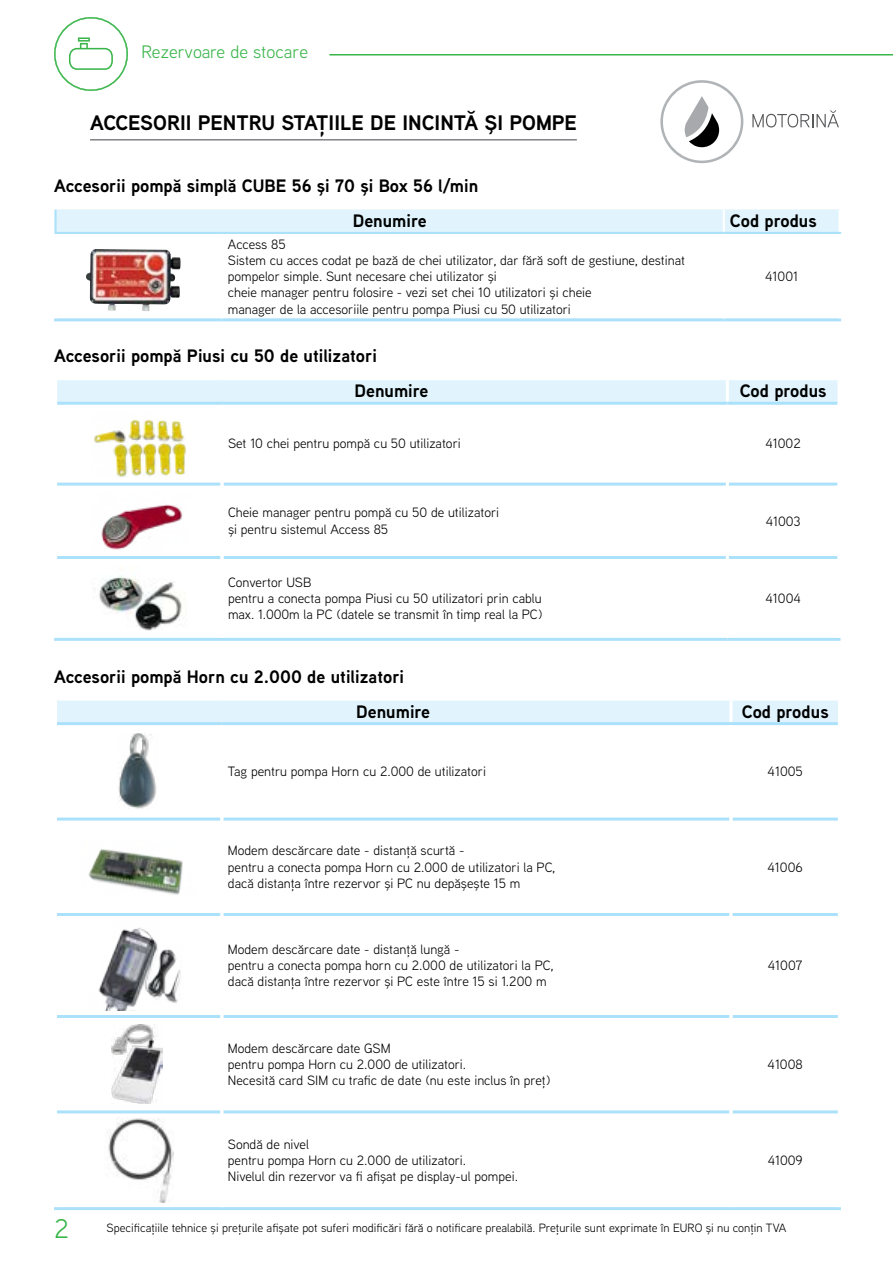
<style>
.page{position:relative;width:893px;height:1263px;background:#fff}
.page>*{position:absolute;margin:0;border:0;box-sizing:border-box;transform-origin:0 0}
.t1{font:27px "Aaux Next";color:#39b54a}
.t2{font:700 21px "Aaux Next";color:#000}
.t3{font:700 18px "Aaux Next";color:#000}
.t4{font:700 18px "Aaux Next";color:#000101}
.t5{font:18px "Aaux Next";color:#39b54a}
.t6{font:13.5px/16.2px "Aaux Next";color:#000}
.t7{font:12px "Aaux Next";color:#000}
</style>
<div class="page">
<svg style="left:54px;top:17px;width:74px;height:74px"></svg>
<hr style="left:329px;top:54px;width:564px;height:2px;background:#39b54a">
<hr style="left:90px;top:139px;width:487px;height:2px;background:#808285">
<svg style="left:752px;top:110px;width:87px;height:17px"></svg>
<svg style="left:660px;top:80px;width:83px;height:83px"></svg>
<svg style="left:57px;top:209px;width:782px;height:23px;background:#e1f4fc"></svg>
<hr style="left:723px;top:209px;width:2px;height:23px;background:#fff">
<hr style="left:54px;top:209px;width:3px;height:23px;background:#abe1fa">
<hr style="left:54px;top:232px;width:168px;height:2px;background:#abe1fa">
<hr style="left:222px;top:232px;width:502px;height:2px;background:#abe1fa">
<hr style="left:724px;top:232px;width:117px;height:2px;background:#abe1fa">
<hr style="left:54px;top:318px;width:168px;height:3px;background:#abe1fa">
<hr style="left:222px;top:318px;width:502px;height:3px;background:#abe1fa">
<hr style="left:724px;top:318px;width:117px;height:3px;background:#abe1fa">
<img style="left:86px;top:249px;width:95px;height:62px">
<div style="left:57px;top:380px;width:780px;height:22px;background:#e1f4fd"></div>
<svg style="left:57px;top:477px;width:780px;height:161px"></svg>
<hr style="left:726px;top:380px;width:3px;height:22px;background:#fff">
<hr style="left:57px;top:402px;width:165px;height:3px;background:#abe1fa">
<hr style="left:222px;top:402px;width:505px;height:3px;background:#abe1fa">
<hr style="left:727px;top:402px;width:110px;height:3px;background:#abe1fa">
<hr style="left:57px;top:483px;width:163px;height:3px;background:#abe1fa">
<hr style="left:223px;top:483px;width:503px;height:3px;background:#abe1fa">
<hr style="left:729px;top:483px;width:108px;height:3px;background:#abe1fa">
<hr style="left:57px;top:556px;width:163px;height:3px;background:#abe1fa">
<hr style="left:223px;top:556px;width:503px;height:3px;background:#abe1fa">
<hr style="left:729px;top:556px;width:108px;height:3px;background:#abe1fa">
<hr style="left:54px;top:638px;width:168px;height:3px;background:#abe1fa">
<hr style="left:222px;top:638px;width:505px;height:3px;background:#abe1fa">
<hr style="left:727px;top:638px;width:113px;height:3px;background:#abe1fa">
<hr style="left:220px;top:405px;width:3px;height:79px;background:#fff">
<hr style="left:726px;top:405px;width:3px;height:79px;background:#fff">
<hr style="left:220px;top:484px;width:3px;height:73px;background:#fff">
<hr style="left:726px;top:484px;width:3px;height:73px;background:#fff">
<hr style="left:220px;top:557px;width:3px;height:81px;background:#fff">
<hr style="left:726px;top:557px;width:3px;height:81px;background:#fff">
<img style="left:94px;top:419px;width:93px;height:58px">
<img style="left:91px;top:492px;width:100px;height:60px">
<img style="left:91px;top:566px;width:101px;height:64px">
<div style="left:57px;top:700px;width:781px;height:22px;background:#e1f4fd"></div>
<svg style="left:57px;top:725px;width:781px;height:478px"></svg>
<hr style="left:729px;top:700px;width:3px;height:22px;background:#fff">
<hr style="left:57px;top:722px;width:165px;height:3px;background:#abe1fa">
<hr style="left:222px;top:722px;width:509px;height:3px;background:#abe1fa">
<hr style="left:731px;top:722px;width:107px;height:3px;background:#abe1fa">
<hr style="left:57px;top:817px;width:163px;height:3px;background:#abe1fa">
<hr style="left:223px;top:817px;width:506px;height:3px;background:#abe1fa">
<hr style="left:732px;top:817px;width:106px;height:3px;background:#abe1fa">
<hr style="left:57px;top:913px;width:163px;height:3px;background:#abe1fa">
<hr style="left:223px;top:913px;width:506px;height:3px;background:#abe1fa">
<hr style="left:732px;top:913px;width:106px;height:3px;background:#abe1fa">
<hr style="left:57px;top:1015px;width:163px;height:3px;background:#abe1fa">
<hr style="left:223px;top:1015px;width:506px;height:3px;background:#abe1fa">
<hr style="left:732px;top:1015px;width:106px;height:3px;background:#abe1fa">
<hr style="left:57px;top:1110px;width:163px;height:3px;background:#abe1fa">
<hr style="left:223px;top:1110px;width:506px;height:3px;background:#abe1fa">
<hr style="left:732px;top:1110px;width:106px;height:3px;background:#abe1fa">
<hr style="left:54px;top:1207px;width:168px;height:3px;background:#abe1fa">
<hr style="left:222px;top:1207px;width:509px;height:3px;background:#abe1fa">
<hr style="left:731px;top:1207px;width:110px;height:3px;background:#abe1fa">
<hr style="left:220px;top:725px;width:3px;height:94px;background:#fff">
<hr style="left:729px;top:725px;width:3px;height:94px;background:#fff">
<hr style="left:220px;top:819px;width:3px;height:95px;background:#fff">
<hr style="left:729px;top:819px;width:3px;height:95px;background:#fff">
<hr style="left:220px;top:914px;width:3px;height:102px;background:#fff">
<hr style="left:729px;top:914px;width:3px;height:102px;background:#fff">
<hr style="left:220px;top:1016px;width:3px;height:96px;background:#fff">
<hr style="left:729px;top:1016px;width:3px;height:96px;background:#fff">
<hr style="left:220px;top:1112px;width:3px;height:95px;background:#fff">
<hr style="left:729px;top:1112px;width:3px;height:95px;background:#fff">
<img style="left:117px;top:733px;width:41px;height:76px">
<img style="left:82px;top:839px;width:114px;height:55px">
<img style="left:89px;top:920px;width:100px;height:90px">
<img style="left:111px;top:1025px;width:51px;height:78px">
<img style="left:104px;top:1118px;width:69px;height:84px">
<h3 class="t5" style="left:141px;top:40px;width:168px">Rezervoare de stocare</h3>
<h2 class="t2" style="left:90px;top:108px;width:488px">ACCESORII PENTRU STAŢIILE DE INCINTĂ ŞI POMPE</h2>
<h3 class="t3" style="left:54px;top:173px;width:426px">Accesorii pompă simplă CUBE 56 şi 70 şi Box 56 l/min</h3>
<h3 class="t4" style="left:353px;top:208px;width:75px">Denumire</h3>
<h3 class="t4" style="left:730px;top:208px;width:89px">Cod produs</h3>
<p class="t6" style="left:228px;top:235px;width:459px">Access 85<br>Sistem cu acces codat pe bază de chei utilizator, dar fără soft de gestiune, destinat pompelor simple. Sunt necesare chei utilizator şi<br>cheie manager pentru folosire - vezi set chei 10 utilizatori şi cheie<br>manager de la accesoriile pentru pompa Piusi cu 50 utilizatori</p>
<p class="t6" style="left:765px;top:268px;width:34px">41001</p>
<h3 class="t3" style="left:54px;top:343px;width:324px">Accesorii pompă Piusi cu 50 de utilizatori</h3>
<h3 class="t4" style="left:355px;top:378px;width:75px">Denumire</h3>
<h3 class="t4" style="left:740px;top:378px;width:89px">Cod produs</h3>
<p class="t6" style="left:228px;top:435px;width:234px">Set 10 chei pentru pompă cu 50 utilizatori</p>
<p class="t6" style="left:765px;top:435px;width:37px">41002</p>
<p class="t6" style="left:228px;top:504px;width:273px">Cheie manager pentru pompă cu 50 de utilizatori şi pentru sistemul Access 85</p>
<p class="t6" style="left:766px;top:512px;width:36px">41003</p>
<p class="t6" style="left:228px;top:574px;width:316px">Convertor USB<br>pentru a conecta pompa Piusi cu 50 utilizatori prin cablu max. 1.000m la PC (datele se transmit în timp real la PC)</p>
<h3 class="t3" style="left:54px;top:664px;width:352px">Accesorii pompă Horn cu 2.000 de utilizatori</h3>
<p class="t6" style="left:765px;top:590px;width:37px">41004</p>
<h3 class="t4" style="left:356px;top:699px;width:75px">Denumire</h3>
<h3 class="t4" style="left:742px;top:699px;width:89px">Cod produs</h3>
<p class="t6" style="left:228px;top:763px;width:260px">Tag pentru pompa Horn cu 2.000 de utilizatori</p>
<p class="t6" style="left:768px;top:763px;width:37px">41005</p>
<p class="t6" style="left:228px;top:842px;width:329px">Modem descărcare date - distanţă scurtă -<br>pentru a conecta pompa Horn cu 2.000 de utilizatori la PC, dacă distanţa între rezervor şi PC nu depăşeşte 15 m</p>
<p class="t6" style="left:228px;top:941px;width:327px">Modem descărcare date - distanţă lungă -<br>pentru a conecta pompa horn cu 2.000 de utilizatori la PC, dacă distanţa între rezervor şi PC este între 15 si 1.200 m</p>
<p class="t6" style="left:228px;top:1039px;width:324px">Modem descărcare date GSM<br>pentru pompa Horn cu 2.000 de utilizatori.<br>Necesită card SIM cu trafic de date (nu este inclus în preţ)</p>
<p class="t6" style="left:228px;top:1135px;width:292px">Sondă de nivel<br>pentru pompa Horn cu 2.000 de utilizatori.<br>Nivelul din rezervor va fi afişat pe display-ul pompei.</p>
<p class="t6" style="left:768px;top:858px;width:37px">41006</p>
<p class="t6" style="left:768px;top:957px;width:36px">41007</p>
<p class="t6" style="left:768px;top:1056px;width:37px">41008</p>
<p class="t6" style="left:768px;top:1152px;width:37px">41009</p>
<h1 class="t1" style="left:54px;top:1211px;width:16px">2</h1>
<p class="t7" style="left:107px;top:1220px;width:681px">Specificaţiile tehnice şi preţurile afişate pot suferi modificări fără o notificare prealabilă. Preţurile sunt exprimate în EURO şi nu conţin TVA</p>
</div>
